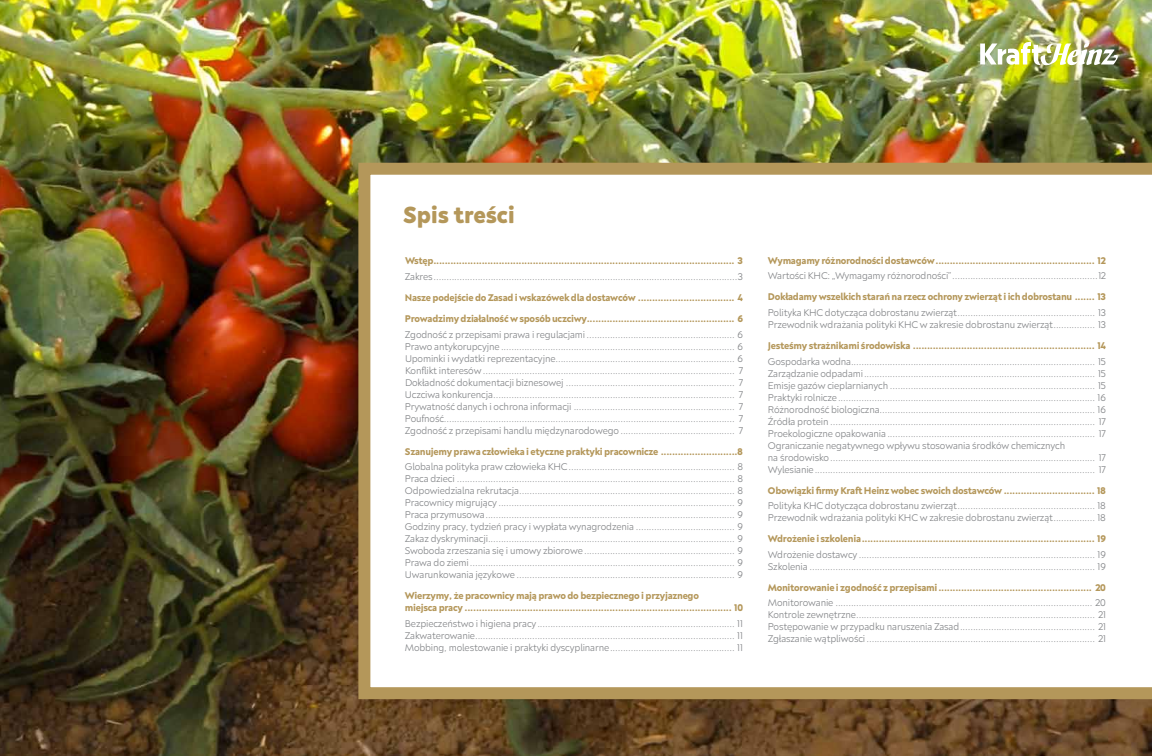
<style>
.page{position:relative;width:1152px;height:756px;background:#fff}
.page>*{position:absolute;margin:0;border:0;box-sizing:border-box;transform-origin:0 0}
.t1{font:800 24px "Neufreit";letter-spacing:-.01em;color:#b4975a}
.t2{font:300 10px/12px "Neufreit";letter-spacing:-.01em;color:#808285;text-align:justify}
.t3{font:700 10px/21px "Neufreit";letter-spacing:-.025em;color:#b4975a}
</style>
<div class="page">
<img style="left:0;top:0;width:1152px;height:756px">
<svg style="left:358px;top:163px;width:794px;height:536px"></svg>
<img style="left:980px;top:42px;width:138px;height:25px">
<h1 class="t1" style="left:403px;top:200px;width:113px">Spis treści</h1>
<p class="t3" style="left:405px;top:250px;width:339px">Wstęp.......................................................................................................... 3</p>
<p class="t2" style="left:405px;top:271px;width:340px">Zakres.....................................................................................................................3</p>
<p class="t3" style="left:405px;top:287px;width:340px">Nasze podejście do Zasad i wskazówek dla dostawców .................................. 4<br>Prowadzimy działalność w sposób uczciwy.................................................... 6</p>
<p class="t2" style="left:405px;top:328px;width:340px">Zgodność z przepisami prawa i regulacjami ......................................................... 6<br>Prawo antykorupcyjne .......................................................................................... 6<br>Upominki i wydatki reprezentacyjne..................................................................... 6<br>Konflikt interesów................................................................................................. 7<br>Dokładność dokumentacji biznesowej ................................................................. 7<br>Uczciwa konkurencja............................................................................................. 7<br>Prywatność danych i ochrona informacji .............................................................. 7<br>Poufność................................................................................................................ 7<br>Zgodność z przepisami handlu międzynarodowego............................................ 7</p>
<p class="t3" style="left:405px;top:441px;width:339px">Szanujemy prawa człowieka i etyczne praktyki pracownicze ...........................8</p>
<p class="t2" style="left:405px;top:461px;width:340px">Globalna polityka praw człowieka KHC................................................................ 8<br>Praca dzieci ........................................................................................................... 8<br>Odpowiedzialna rekrutacja................................................................................... 8<br>Pracownicy migrujący ........................................................................................... 9<br>Praca przymusowa................................................................................................ 9<br>Godziny pracy, tydzień pracy i wypłata wynagrodzenia ...................................... 9<br>Zakaz dyskryminacji............................................................................................... 9<br>Swoboda zrzeszania się i umowy zbiorowe.......................................................... 9<br>Prawa do ziemi...................................................................................................... 9<br>Uwarunkowania językowe .................................................................................... 9</p>
<p class="t3" style="left:405px;top:590px;width:339px;line-height:12px">Wierzymy, że pracownicy mają prawo do bezpiecznego i przyjaznego<br>miejsca pracy .............................................................................................. 10</p>
<p class="t2" style="left:405px;top:617px;width:339px">Bezpieczeństwo i higiena pracy............................................................................ 11<br>Zakwaterowanie.................................................................................................... 11<br>Mobbing, molestowanie i praktyki dyscyplinarne................................................ 11</p>
<p class="t3" style="left:768px;top:250px;width:339px">Wymagamy różnorodności dostawców........................................................ 12</p>
<p class="t2" style="left:768px;top:270px;width:339px">Wartości KHC: „Wymagamy różnorodności”........................................................12</p>
<p class="t3" style="left:768px;top:286px;width:339px">Dokładamy wszelkich starań na rzecz ochrony zwierząt i ich dobrostanu ....... 13</p>
<p class="t2" style="left:768px;top:306px;width:339px">Polityka KHC dotycząca dobrostanu zwierząt..................................................... 13<br>Przewodnik wdrażania polityki KHC w zakresie dobrostanu zwierząt................ 13</p>
<p class="t3" style="left:768px;top:335px;width:340px">Jesteśmy strażnikami środowiska ................................................................ 14</p>
<p class="t2" style="left:768px;top:355px;width:340px;text-align:left">Gospodarka wodna.............................................................................................. 15<br>Zarządzanie odpadami......................................................................................... 15<br>Emisje gazów cieplarnianych ............................................................................... 15<br>Praktyki rolnicze................................................................................................... 16<br>Różnorodność biologiczna................................................................................... 16<br>Źródła protein ...................................................................................................... 17<br>Proekologiczne opakowania ................................................................................ 17<br>Ograniczanie negatywnego wpływu stosowania środków chemicznych<br>na środowisko...................................................................................................... 17<br>Wylesianie............................................................................................................ 17</p>
<p class="t3" style="left:768px;top:479px;width:339px">Obowiązki firmy Kraft Heinz wobec swoich dostawców ................................ 18</p>
<p class="t2" style="left:768px;top:499px;width:339px">Polityka KHC dotycząca dobrostanu zwierząt..................................................... 18<br>Przewodnik wdrażania polityki KHC w zakresie dobrostanu zwierząt................ 18</p>
<p class="t3" style="left:768px;top:528px;width:340px">Wdrożenie i szkolenia.................................................................................. 19</p>
<p class="t2" style="left:768px;top:548px;width:340px">Wdrożenie dostawcy ........................................................................................... 19<br>Szkolenia .............................................................................................................. 19</p>
<p class="t3" style="left:768px;top:577px;width:339px">Monitorowanie i zgodność z przepisami...................................................... 20</p>
<p class="t2" style="left:768px;top:597px;width:340px">Monitorowanie ................................................................................................... 20<br>Kontrole zewnętrzne............................................................................................ 21<br>Postępowanie w przypadku naruszenia Zasad.................................................... 21<br>Zgłaszanie wątpliwości........................................................................................ 21</p>
</div>
